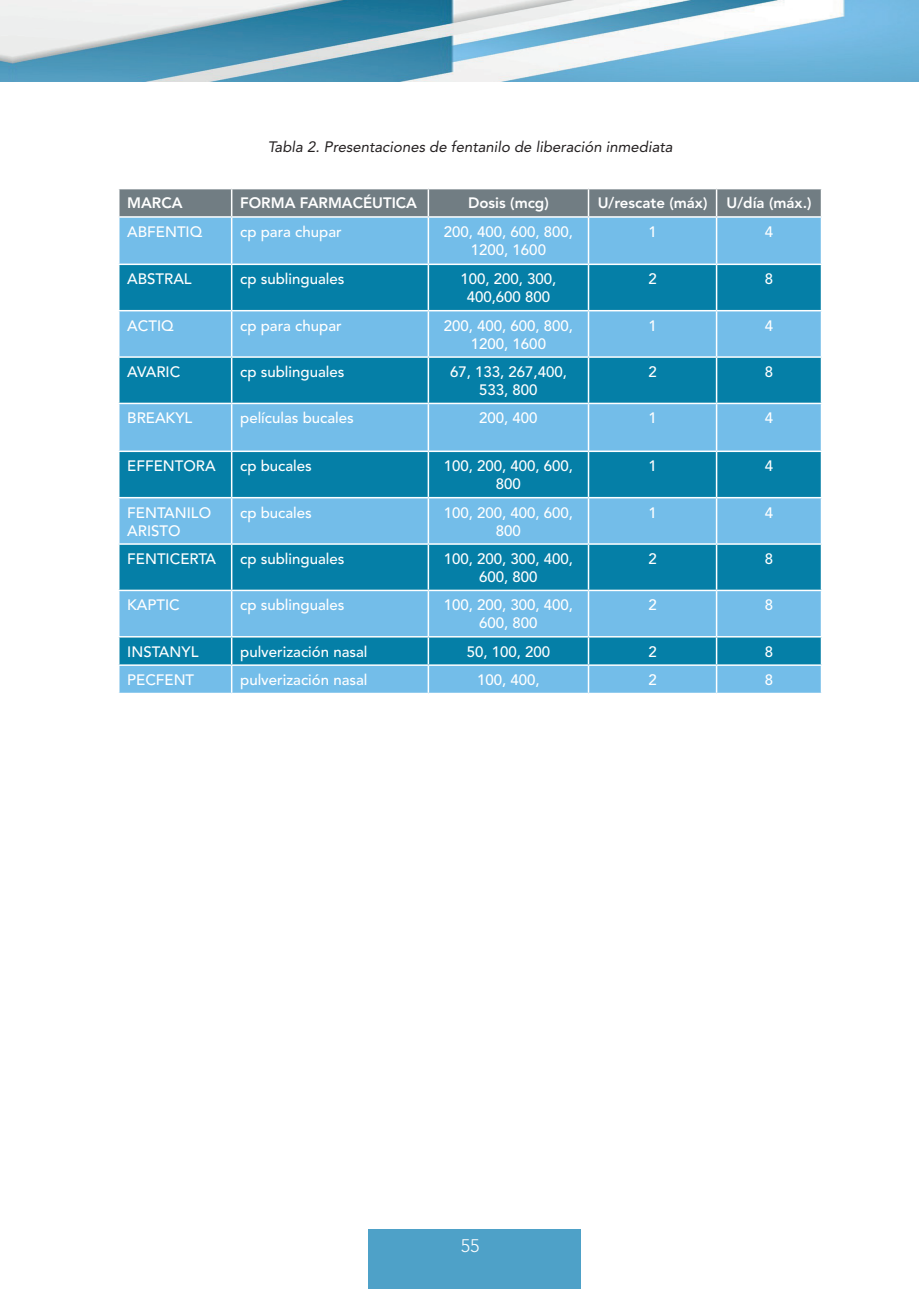
<style>
.page{position:relative;width:919px;height:1289px;background:#fff}
.page>*{position:absolute;margin:0;border:0;box-sizing:border-box;transform-origin:0 0}
.t1{font:300 18px "Avenir LT Std";color:#fff}
.t2{font:500 15px/18px "Avenir LT Std";color:#fff;text-align:center}
.t3{font:800 15px "Avenir LT Std";color:#fff}
.t4{font:italic 15px "Avenir LT Std";color:#231f20}
</style>
<div class="page">
<img style="left:0;top:0;width:918px;height:82px">
<div style="left:368px;top:1229px;width:212px;height:59px;background:#4ea1c8"></div>
<div style="left:119px;top:218px;width:701px;height:474px;background:#73bde9"></div>
<svg style="left:119px;top:265px;width:701px;height:399px;background:#3a9cc6"></svg>
<hr style="left:231px;top:218px;width:1px;height:45px;background:#fff">
<hr style="left:427px;top:218px;width:2px;height:45px;background:#fff">
<hr style="left:587px;top:218px;width:2px;height:45px;background:#fff">
<hr style="left:715px;top:218px;width:2px;height:45px;background:#fff">
<hr style="left:231px;top:265px;width:1px;height:45px;background:#fff">
<hr style="left:427px;top:265px;width:2px;height:45px;background:#fff">
<hr style="left:587px;top:265px;width:2px;height:45px;background:#fff">
<hr style="left:715px;top:265px;width:2px;height:45px;background:#fff">
<hr style="left:231px;top:311px;width:1px;height:45px;background:#fff">
<hr style="left:427px;top:311px;width:2px;height:45px;background:#fff">
<hr style="left:587px;top:311px;width:2px;height:45px;background:#fff">
<hr style="left:715px;top:311px;width:2px;height:45px;background:#fff">
<hr style="left:231px;top:358px;width:1px;height:44px;background:#fff">
<hr style="left:427px;top:358px;width:2px;height:44px;background:#fff">
<hr style="left:587px;top:358px;width:2px;height:44px;background:#fff">
<hr style="left:715px;top:358px;width:2px;height:44px;background:#fff">
<hr style="left:231px;top:404px;width:1px;height:46px;background:#fff">
<hr style="left:427px;top:404px;width:2px;height:46px;background:#fff">
<hr style="left:587px;top:404px;width:2px;height:46px;background:#fff">
<hr style="left:715px;top:404px;width:2px;height:46px;background:#fff">
<hr style="left:231px;top:452px;width:1px;height:45px;background:#fff">
<hr style="left:427px;top:452px;width:2px;height:45px;background:#fff">
<hr style="left:587px;top:452px;width:2px;height:45px;background:#fff">
<hr style="left:715px;top:452px;width:2px;height:45px;background:#fff">
<hr style="left:231px;top:498px;width:1px;height:45px;background:#fff">
<hr style="left:427px;top:498px;width:2px;height:45px;background:#fff">
<hr style="left:587px;top:498px;width:2px;height:45px;background:#fff">
<hr style="left:715px;top:498px;width:2px;height:45px;background:#fff">
<hr style="left:231px;top:545px;width:1px;height:44px;background:#fff">
<hr style="left:427px;top:545px;width:2px;height:44px;background:#fff">
<hr style="left:587px;top:545px;width:2px;height:44px;background:#fff">
<hr style="left:715px;top:545px;width:2px;height:44px;background:#fff">
<hr style="left:231px;top:591px;width:1px;height:45px;background:#fff">
<hr style="left:427px;top:591px;width:2px;height:45px;background:#fff">
<hr style="left:587px;top:591px;width:2px;height:45px;background:#fff">
<hr style="left:715px;top:591px;width:2px;height:45px;background:#fff">
<hr style="left:427px;top:637px;width:2px;height:27px;background:#fff">
<hr style="left:587px;top:637px;width:2px;height:27px;background:#fff">
<hr style="left:715px;top:637px;width:2px;height:27px;background:#fff">
<svg style="left:231px;top:637px;width:1px;height:55px"></svg>
<hr style="left:427px;top:666px;width:2px;height:26px;background:#fff">
<hr style="left:587px;top:666px;width:2px;height:26px;background:#fff">
<hr style="left:715px;top:666px;width:2px;height:26px;background:#fff">
<hr style="left:118px;top:263px;width:114px;height:2px;background:#fff">
<hr style="left:232px;top:263px;width:196px;height:2px;background:#fff">
<hr style="left:428px;top:263px;width:160px;height:2px;background:#fff">
<hr style="left:588px;top:263px;width:128px;height:2px;background:#fff">
<hr style="left:716px;top:263px;width:106px;height:2px;background:#fff">
<hr style="left:118px;top:310px;width:114px;height:1px;background:#fff">
<hr style="left:232px;top:310px;width:196px;height:1px;background:#fff">
<hr style="left:428px;top:310px;width:160px;height:1px;background:#fff">
<hr style="left:588px;top:310px;width:128px;height:1px;background:#fff">
<hr style="left:716px;top:310px;width:106px;height:1px;background:#fff">
<hr style="left:118px;top:356px;width:114px;height:2px;background:#fff">
<hr style="left:232px;top:356px;width:196px;height:2px;background:#fff">
<hr style="left:428px;top:356px;width:160px;height:2px;background:#fff">
<hr style="left:588px;top:356px;width:128px;height:2px;background:#fff">
<hr style="left:716px;top:356px;width:106px;height:2px;background:#fff">
<hr style="left:118px;top:402px;width:114px;height:2px;background:#fff">
<hr style="left:232px;top:402px;width:196px;height:2px;background:#fff">
<hr style="left:428px;top:402px;width:160px;height:2px;background:#fff">
<hr style="left:588px;top:402px;width:128px;height:2px;background:#fff">
<hr style="left:716px;top:402px;width:106px;height:2px;background:#fff">
<hr style="left:118px;top:450px;width:114px;height:2px;background:#fff">
<hr style="left:232px;top:450px;width:196px;height:2px;background:#fff">
<hr style="left:428px;top:450px;width:160px;height:2px;background:#fff">
<hr style="left:588px;top:450px;width:128px;height:2px;background:#fff">
<hr style="left:716px;top:450px;width:106px;height:2px;background:#fff">
<hr style="left:118px;top:497px;width:114px;height:1px;background:#fff">
<hr style="left:232px;top:497px;width:196px;height:1px;background:#fff">
<hr style="left:428px;top:497px;width:160px;height:1px;background:#fff">
<hr style="left:588px;top:497px;width:128px;height:1px;background:#fff">
<hr style="left:716px;top:497px;width:106px;height:1px;background:#fff">
<hr style="left:118px;top:543px;width:114px;height:2px;background:#fff">
<hr style="left:232px;top:543px;width:196px;height:2px;background:#fff">
<hr style="left:428px;top:543px;width:160px;height:2px;background:#fff">
<hr style="left:588px;top:543px;width:128px;height:2px;background:#fff">
<hr style="left:716px;top:543px;width:106px;height:2px;background:#fff">
<hr style="left:118px;top:589px;width:114px;height:2px;background:#fff">
<hr style="left:232px;top:589px;width:196px;height:2px;background:#fff">
<hr style="left:428px;top:589px;width:160px;height:2px;background:#fff">
<hr style="left:588px;top:589px;width:128px;height:2px;background:#fff">
<hr style="left:716px;top:589px;width:106px;height:2px;background:#fff">
<hr style="left:118px;top:636px;width:114px;height:1px;background:#fff">
<hr style="left:232px;top:636px;width:196px;height:1px;background:#fff">
<hr style="left:428px;top:636px;width:160px;height:1px;background:#fff">
<hr style="left:588px;top:636px;width:128px;height:1px;background:#fff">
<hr style="left:716px;top:636px;width:106px;height:1px;background:#fff">
<hr style="left:118px;top:664px;width:114px;height:2px;background:#fff">
<hr style="left:232px;top:664px;width:196px;height:2px;background:#fff">
<hr style="left:428px;top:664px;width:160px;height:2px;background:#fff">
<hr style="left:588px;top:664px;width:128px;height:2px;background:#fff">
<hr style="left:716px;top:664px;width:106px;height:2px;background:#fff">
<div style="left:119px;top:189px;width:701px;height:27px;background:#717d83"></div>
<p class="t4" style="left:268px;top:138px;width:406px">Tabla 2. Presentaciones de fentanilo de liberación inmediata</p>
<p class="t3" style="left:127px;top:194px;width:57px">MARCA</p>
<p class="t3" style="left:240px;top:194px;width:178px">FORMA FARMACÉUTICA</p>
<p class="t3" style="left:468px;top:194px;width:82px">Dosis (mcg)</p>
<p class="t3" style="left:597px;top:194px;width:111px">U/rescate (máx)</p>
<p class="t3" style="left:726px;top:194px;width:86px">U/día (máx.)</p>
<p class="t2" style="left:127px;top:223px;width:76px">ABFENTIQ</p>
<p class="t2" style="left:240px;top:223px;width:103px">cp para chupar</p>
<p class="t2" style="left:444px;top:223px;width:131px">200, 400, 600, 800,<br>1200, 1600</p>
<p class="t2" style="left:648px;top:223px;width:10px">1</p>
<p class="t2" style="left:764px;top:223px;width:10px">4</p>
<p class="t2" style="left:127px;top:270px;width:66px">ABSTRAL</p>
<p class="t2" style="left:240px;top:270px;width:106px">cp sublinguales</p>
<p class="t2" style="left:460px;top:270px;width:97px">100, 200, 300,<br>400,600 800</p>
<p class="t2" style="left:648px;top:270px;width:10px">2</p>
<p class="t2" style="left:764px;top:270px;width:10px">8</p>
<p class="t2" style="left:127px;top:317px;width:48px">ACTIQ</p>
<p class="t2" style="left:240px;top:317px;width:103px">cp para chupar</p>
<p class="t2" style="left:444px;top:317px;width:131px">200, 400, 600, 800,<br>1200, 1600</p>
<p class="t2" style="left:648px;top:317px;width:10px">1</p>
<p class="t2" style="left:764px;top:317px;width:10px">4</p>
<p class="t2" style="left:127px;top:363px;width:55px">AVARIC</p>
<p class="t2" style="left:240px;top:363px;width:106px">cp sublinguales</p>
<p class="t2" style="left:450px;top:363px;width:118px">67, 133, 267,400,<br>533, 800</p>
<p class="t2" style="left:648px;top:363px;width:10px">2</p>
<p class="t2" style="left:764px;top:363px;width:10px">8</p>
<p class="t2" style="left:127px;top:409px;width:67px">BREAKYL</p>
<p class="t2" style="left:240px;top:409px;width:115px">películas bucales</p>
<p class="t2" style="left:479px;top:409px;width:60px">200, 400</p>
<p class="t2" style="left:648px;top:409px;width:10px">1</p>
<p class="t2" style="left:764px;top:409px;width:10px">4</p>
<p class="t2" style="left:127px;top:457px;width:90px">EFFENTORA</p>
<p class="t2" style="left:240px;top:457px;width:73px">cp bucales</p>
<p class="t2" style="left:444px;top:457px;width:131px">100, 200, 400, 600,<br>800</p>
<p class="t2" style="left:648px;top:457px;width:10px">1</p>
<p class="t2" style="left:764px;top:457px;width:10px">4</p>
<p class="t2" style="left:127px;top:503px;width:85px;text-align:left">FENTANILO<br>ARISTO</p>
<p class="t2" style="left:240px;top:503px;width:73px">cp bucales</p>
<p class="t2" style="left:444px;top:503px;width:131px">100, 200, 400, 600,<br>800</p>
<p class="t2" style="left:648px;top:503px;width:10px">1</p>
<p class="t2" style="left:764px;top:503px;width:10px">4</p>
<p class="t2" style="left:127px;top:550px;width:90px">FENTICERTA</p>
<p class="t2" style="left:240px;top:550px;width:106px">cp sublinguales</p>
<p class="t2" style="left:444px;top:550px;width:131px">100, 200, 300, 400,<br>600, 800</p>
<p class="t2" style="left:648px;top:550px;width:10px">2</p>
<p class="t2" style="left:764px;top:550px;width:10px">8</p>
<p class="t2" style="left:127px;top:596px;width:54px">KAPTIC</p>
<p class="t2" style="left:240px;top:596px;width:106px">cp sublinguales</p>
<p class="t2" style="left:444px;top:596px;width:131px">100, 200, 300, 400,<br>600, 800</p>
<p class="t2" style="left:648px;top:596px;width:10px">2</p>
<p class="t2" style="left:764px;top:596px;width:10px">8</p>
<p class="t2" style="left:127px;top:643px;width:73px">INSTANYL</p>
<p class="t2" style="left:240px;top:643px;width:129px">pulverización nasal</p>
<p class="t2" style="left:466px;top:643px;width:85px">50, 100, 200</p>
<p class="t2" style="left:648px;top:643px;width:10px">2</p>
<p class="t2" style="left:764px;top:643px;width:10px">8</p>
<p class="t2" style="left:127px;top:671px;width:68px">PECFENT</p>
<p class="t2" style="left:240px;top:671px;width:129px">pulverización nasal</p>
<p class="t2" style="left:477px;top:671px;width:64px">100, 400,</p>
<p class="t2" style="left:648px;top:671px;width:10px">2</p>
<p class="t2" style="left:764px;top:671px;width:10px">8</p>
<p class="t1" style="left:460px;top:1235px;width:20px">55</p>
</div>
